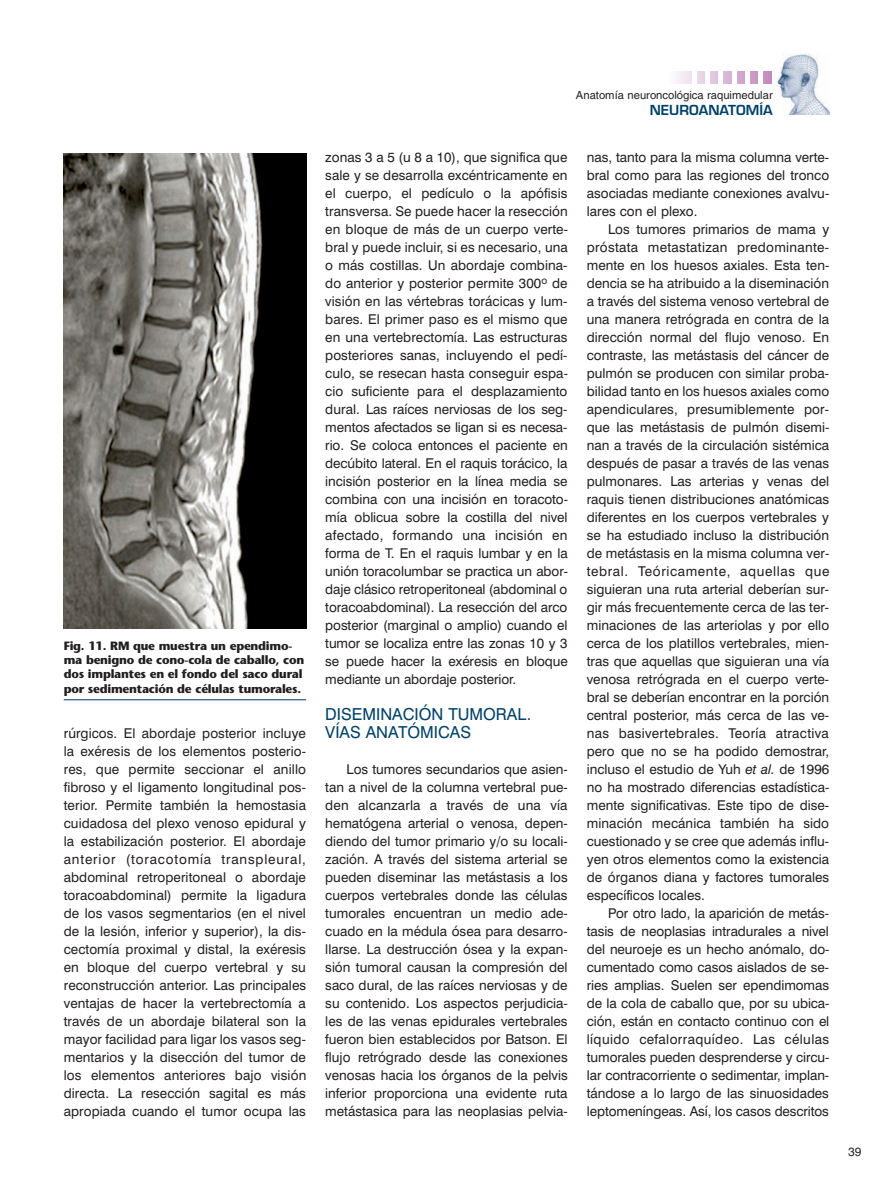
<style>
.page{position:relative;width:893px;height:1191px;background:#fff}
.page>*{position:absolute;margin:0;border:0;box-sizing:border-box;transform-origin:0 0}
.t1{font:16.5px/18px "Swiss 721 BT";color:#004268}
.t2{font:13.5px/18px "Swiss 721 BT";color:#231f20;text-align:justify}
.t3{font:600 13.5px "Eurostile";color:#004268}
.t4{font:700 12px/14.4px "Stone Sans";letter-spacing:-.02em;color:#231f20}
.t5{font:12px "Helvetica";color:#231f20}
.t6{font:11.25px "Helvetica";color:#231f20}
.s1{font-style:italic}
</style>
<div class="page">
<img style="left:777px;top:53px;width:52px;height:62px">
<svg style="left:675px;top:71px;width:97px;height:12px"></svg>
<div style="left:758px;top:70px;width:5px;height:14px;background:#fff"></div>
<div style="left:745px;top:70px;width:5px;height:14px;background:#fff"></div>
<hr style="left:732px;top:70px;width:4px;height:14px;background:#fff">
<hr style="left:719px;top:70px;width:4px;height:14px;background:#fff">
<div style="left:705px;top:70px;width:5px;height:14px;background:#fff"></div>
<hr style="left:692px;top:70px;width:4px;height:14px;background:#fff">
<img style="left:64px;top:153px;width:242px;height:475px">
<hr style="left:64px;top:699px;width:242px;height:1px;background:#004268">
<p class="t4" style="left:64px;top:639px;width:242px">Fig. 11. RM que muestra un ependimo&shy;ma benigno de cono-cola de caballo, con dos implantes en el fondo del saco dural por sedimentación de células tumorales.</p>
<p class="t2" style="left:64px;top:726px;width:244px">rúrgicos. El abordaje posterior incluye la exéresis de los elementos posterio&shy;res, que permite seccionar el anillo fibroso y el ligamento longitudinal pos&shy;terior. Permite también la hemostasia cuidadosa del plexo venoso epidural y la estabilización posterior. El abordaje anterior (toracotomía transpleural, abdominal retroperitoneal o abordaje toracoabdominal) permite la ligadura de los vasos segmentarios (en el nivel de la lesión, inferior y superior), la dis&shy;cectomía proximal y distal, la exéresis en bloque del cuerpo vertebral y su reconstrucción anterior. Las principales ventajas de hacer la vertebrectomía a través de un abordaje bilateral son la mayor facilidad para ligar los vasos seg&shy;mentarios y la disección del tumor de los elementos anteriores bajo visión directa. La resección sagital es más apropiada cuando el tumor ocupa las</p>
<p class="t6" style="left:576px;top:91px;width:198px">Anatomía neuroncológica raquimedular</p>
<p class="t3" style="left:650px;top:105px;width:125px">NEUROANATOMÍA</p>
<p class="t2" style="left:325px;top:149px;width:244px">zonas 3 a 5 (u 8 a 10), que significa que sale y se desarrolla excéntricamente en el cuerpo, el pedículo o la apófisis transversa. Se puede hacer la resección en bloque de más de un cuerpo verte&shy;bral y puede incluir, si es necesario, una o más costillas. Un abordaje combina&shy;do anterior y posterior permite 300<sup>o</sup> de visión en las vértebras torácicas y lum&shy;bares. El primer paso es el mismo que en una vertebrectomía. Las estructuras posteriores sanas, incluyendo el pedí&shy;culo, se resecan hasta conseguir espa&shy;cio suficiente para el desplazamiento dural. Las raíces nerviosas de los seg&shy;mentos afectados se ligan si es necesa&shy;rio. Se coloca entonces el paciente en decúbito lateral. En el raquis torácico, la incisión posterior en la línea media se combina con una incisión en toracoto&shy;mía oblicua sobre la costilla del nivel afectado, formando una incisión en forma de T. En el raquis lumbar y en la unión toracolumbar se practica un abor&shy;daje clásico retroperitoneal (abdominal o toracoabdominal). La resección del arco posterior (marginal o amplio) cuando el tumor se localiza entre las zonas 10 y 3 se puede hacer la exéresis en bloque mediante un abordaje posterior.</p>
<p class="t1" style="left:325px;top:707px;width:207px">DISEMINACIÓN TUMORAL.<br>VÍAS ANATÓMICAS</p>
<p class="t2" style="left:325px;top:762px;width:244px;text-indent:21px">Los tumores secundarios que asien&shy;tan a nivel de la columna vertebral pue&shy;den alcanzarla a través de una vía hematógena arterial o venosa, depen&shy;diendo del tumor primario y/o su locali&shy;zación. A través del sistema arterial se pueden diseminar las metástasis a los cuerpos vertebrales donde las células tumorales encuentran un medio ade&shy;cuado en la médula ósea para desarro&shy;llarse. La destrucción ósea y la expan&shy;sión tumoral causan la compresión del saco dural, de las raíces nerviosas y de su contenido. Los aspectos perjudicia&shy;les de las venas epidurales vertebrales fueron bien establecidos por Batson. El flujo retrógrado desde las conexiones venosas hacia los órganos de la pelvis inferior proporciona una evidente ruta metástasica para las neoplasias pelvia-</p>
<p class="t2" style="left:587px;top:149px;width:244px">nas, tanto para la misma columna verte&shy;bral como para las regiones del tronco asociadas mediante conexiones avalvu&shy;lares con el plexo.</p>
<p class="t2" style="left:587px;top:221px;width:244px;text-indent:21px">Los tumores primarios de mama y próstata metastatizan predominante&shy;mente en los huesos axiales. Esta ten&shy;dencia se ha atribuido a la diseminación a través del sistema venoso vertebral de una manera retrógrada en contra de la dirección normal del flujo venoso. En contraste, las metástasis del cáncer de pulmón se producen con similar proba&shy;bilidad tanto en los huesos axiales como apendiculares, presumiblemente por&shy;que las metástasis de pulmón disemi&shy;nan a través de la circulación sistémica después de pasar a través de las venas pulmonares. Las arterias y venas del raquis tienen distribuciones anatómicas diferentes en los cuerpos vertebrales y se ha estudiado incluso la distribución de metástasis en la misma columna ver&shy;tebral. Teóricamente, aquellas que siguieran una ruta arterial deberían sur&shy;gir más frecuentemente cerca de las ter&shy;minaciones de las arteriolas y por ello cerca de los platillos vertebrales, mien&shy;tras que aquellas que siguieran una vía venosa retrógrada en el cuerpo verte&shy;bral se deberían encontrar en la porción central posterior, más cerca de las ve&shy;nas basivertebrales. Teoría atractiva pero que no se ha podido demostrar, incluso el estudio de Yuh <span class="s1">et al.</span> de 1996 no ha mostrado diferencias estadística&shy;mente significativas. Este tipo de dise&shy;minación mecánica también ha sido cuestionado y se cree que además influ&shy;yen otros elementos como la existencia de órganos diana y factores tumorales específicos locales.</p>
<p class="t2" style="left:587px;top:905px;width:244px;text-indent:21px">Por otro lado, la aparición de metás&shy;tasis de neoplasias intradurales a nivel del neuroeje es un hecho anómalo, do&shy;cumentado como casos aislados de se&shy;ries amplias. Suelen ser ependimomas de la cola de caballo que, por su ubica&shy;ción, están en contacto continuo con el líquido cefalorraquídeo. Las células tumorales pueden desprenderse y circu&shy;lar contracorriente o sedimentar, implan&shy;tándose a lo largo de las sinuosidades leptomeníngeas. Así, los casos descritos</p>
<p class="t5" style="left:848px;top:1147px;width:15px">39</p>
</div>
